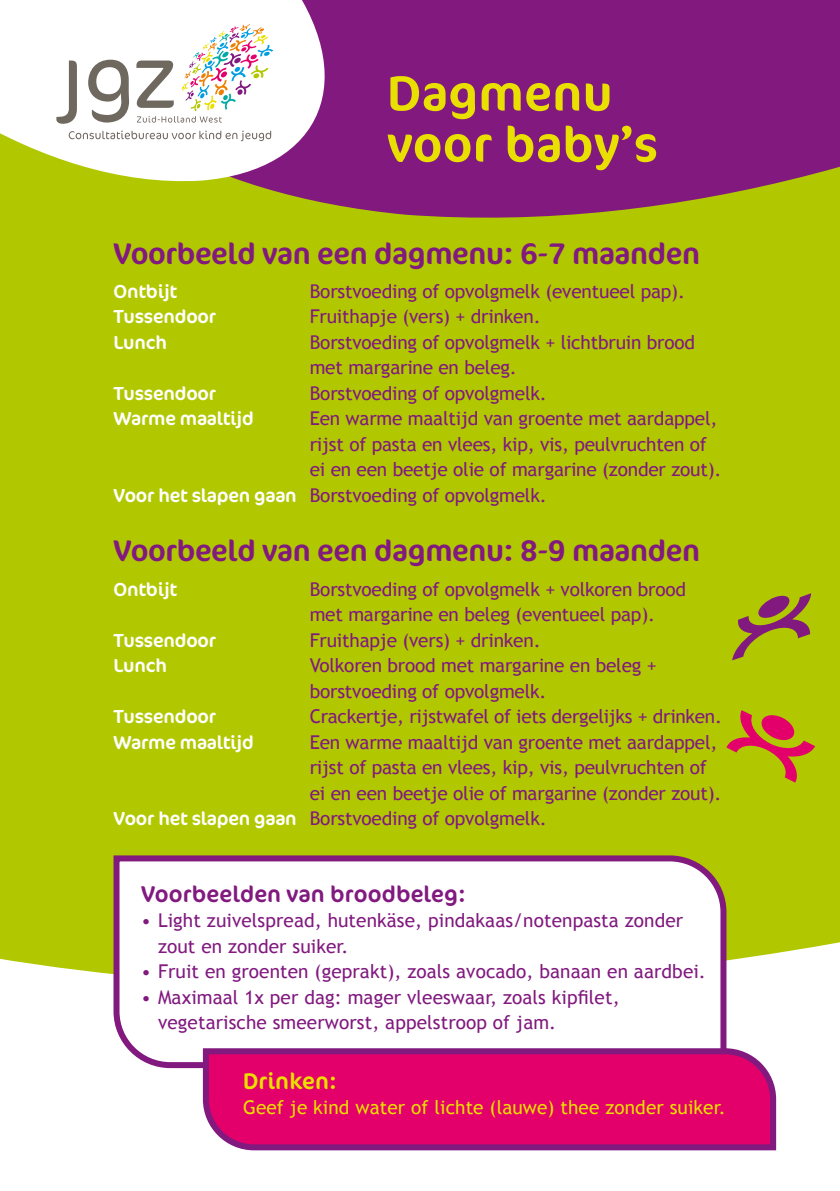
<style>
.page{position:relative;width:840px;height:1191px;background:#fff}
.page>*{position:absolute;margin:0;border:0;box-sizing:border-box;transform-origin:0 0}
.JGZ_-_platte_tekst_k{font:condensed 50px/51px "Cocon Pro";letter-spacing:.005em;color:#e9df00;scale:1.2 1}
.JGZ_-_platte_tekst_k-2{font:condensed 30px "Cocon Pro";letter-spacing:-.01em;color:#81197f;scale:1.2 1}
.JGZ_-_platte_tekst_k-3{font:23px "Cocon Pro";letter-spacing:.005em;color:#81197f}
.JGZ_-_platte_tekst_k-4{font:23px "Cocon Pro";letter-spacing:.005em;color:#e9df00}
.platte_tekst_kopje{font:19px/25.6px "Trebuchet MS";letter-spacing:-.01em;color:#81197f}
.JGZ_-_platte_tekst{font:19px/25.6px "Trebuchet MS";letter-spacing:.005em;color:#81197f}
.platte_tekst_kopje-2{font:19px "Cocon Pro";letter-spacing:-.01em;color:#fff}
.JGZ_-_platte_tekst-2{font:19px "Trebuchet MS";letter-spacing:.005em;color:#e9df00}
.s1{font-family:"Cocon Pro";color:#fff}
</style>
<div class="page">
<div style="left:0;top:190px;width:839px;height:784px;background:#b1c800"></div>
<svg style="left:127px;top:0;width:712px;height:255px;background:#8e495c"></svg>
<svg style="left:110px;top:852px;width:619px;height:217px"></svg>
<svg style="left:200px;top:1045px;width:577px;height:106px;background:#d81275"></svg>
<svg style="left:0;top:0;width:347px;height:190px"></svg>
<svg style="left:56px;top:61px;width:21px;height:63px"></svg>
<svg style="left:88px;top:60px;width:41px;height:63px"></svg>
<svg style="left:136px;top:24px;width:137px;height:99px"></svg>
<svg style="left:69px;top:131px;width:202px;height:10px"></svg>
<svg style="left:731px;top:593px;width:79px;height:67px;background:#a19127"></svg>
<svg style="left:726px;top:710px;width:88px;height:72px;background:#c08b20"></svg>
<p class="JGZ_-_platte_tekst_k" style="left:387px;top:67px;width:227px">Dagmenu voor baby’s</p>
<p class="JGZ_-_platte_tekst_k-2" style="left:113px;top:233px;width:490px">Voorbeeld van een dagmenu: 6-7 maanden</p>
<p class="platte_tekst_kopje-2" style="left:113px;top:278px;width:65px">Ontbijt</p>
<p class="platte_tekst_kopje" style="left:309px;top:278px;width:376px">Borstvoeding of opvolgmelk (eventueel pap).</p>
<p class="platte_tekst_kopje-2" style="left:113px;top:304px;width:104px">Tussendoor</p>
<p class="platte_tekst_kopje" style="left:309px;top:304px;width:232px">Fruithapje (vers) + drinken.</p>
<p class="platte_tekst_kopje-2" style="left:113px;top:329px;width:55px">Lunch</p>
<p class="platte_tekst_kopje" style="left:309px;top:329px;width:386px">Borstvoeding of opvolgmelk + lichtbruin brood met margarine en beleg.</p>
<p class="platte_tekst_kopje-2" style="left:113px;top:380px;width:104px">Tussendoor</p>
<p class="platte_tekst_kopje" style="left:309px;top:380px;width:238px">Borstvoeding of opvolgmelk.</p>
<p class="platte_tekst_kopje-2" style="left:113px;top:406px;width:142px">Warme maaltijd</p>
<p class="platte_tekst_kopje" style="left:309px;top:406px;width:413px">Een warme maaltijd van groente met aardappel, rijst of pasta en vlees, kip, vis, peulvruchten of ei en een beetje olie of margarine (zonder zout).</p>
<p class="platte_tekst_kopje" style="left:113px;top:482px;width:434px"><span class="s1">Voor het slapen gaan</span> Borstvoeding of opvolgmelk.</p>
<p class="JGZ_-_platte_tekst_k-2" style="left:113px;top:530px;width:490px">Voorbeeld van een dagmenu: 8-9 maanden</p>
<p class="platte_tekst_kopje-2" style="left:113px;top:576px;width:65px">Ontbijt</p>
<p class="platte_tekst_kopje" style="left:309px;top:576px;width:377px">Borstvoeding of opvolgmelk + volkoren brood met margarine en beleg (eventueel pap).</p>
<p class="platte_tekst_kopje-2" style="left:113px;top:627px;width:104px">Tussendoor</p>
<p class="platte_tekst_kopje" style="left:309px;top:627px;width:232px">Fruithapje (vers) + drinken.</p>
<p class="platte_tekst_kopje-2" style="left:113px;top:653px;width:55px">Lunch</p>
<p class="platte_tekst_kopje" style="left:309px;top:653px;width:348px">Volkoren brood met margarine en beleg + borstvoeding of opvolgmelk.</p>
<p class="platte_tekst_kopje-2" style="left:113px;top:704px;width:104px">Tussendoor</p>
<p class="platte_tekst_kopje" style="left:309px;top:704px;width:413px">Crackertje, rijstwafel of iets dergelijks + drinken.</p>
<p class="platte_tekst_kopje-2" style="left:113px;top:729px;width:142px">Warme maaltijd</p>
<p class="platte_tekst_kopje" style="left:309px;top:729px;width:413px">Een warme maaltijd van groente met aardappel, rijst of pasta en vlees, kip, vis, peulvruchten of ei en een beetje olie of margarine (zonder zout).</p>
<p class="platte_tekst_kopje" style="left:113px;top:806px;width:434px"><span class="s1">Voor het slapen gaan</span> Borstvoeding of opvolgmelk.</p>
<p class="JGZ_-_platte_tekst_k-3" style="left:141px;top:878px;width:326px">Voorbeelden van broodbeleg:</p>
<p class="JGZ_-_platte_tekst" style="left:158px;top:908px;width:526px;text-indent:-17px">• Light zuivelspread, hutenkäse, pindakaas/notenpasta zonder zout en zonder suiker.</p>
<p class="JGZ_-_platte_tekst" style="left:141px;top:959px;width:566px">• Fruit en groenten (geprakt), zoals avocado, banaan en aardbei.</p>
<p class="JGZ_-_platte_tekst" style="left:158px;top:984px;width:463px;text-indent:-17px">• Maximaal 1x per dag: mager vleeswaar, zoals kipfilet, vegetarische smeerworst, appelstroop of jam.</p>
<p class="JGZ_-_platte_tekst_k-4" style="left:243px;top:1065px;width:95px">Drinken:</p>
<p class="JGZ_-_platte_tekst-2" style="left:243px;top:1096px;width:484px">Geef je kind water of lichte (lauwe) thee zonder suiker.</p>
</div>
